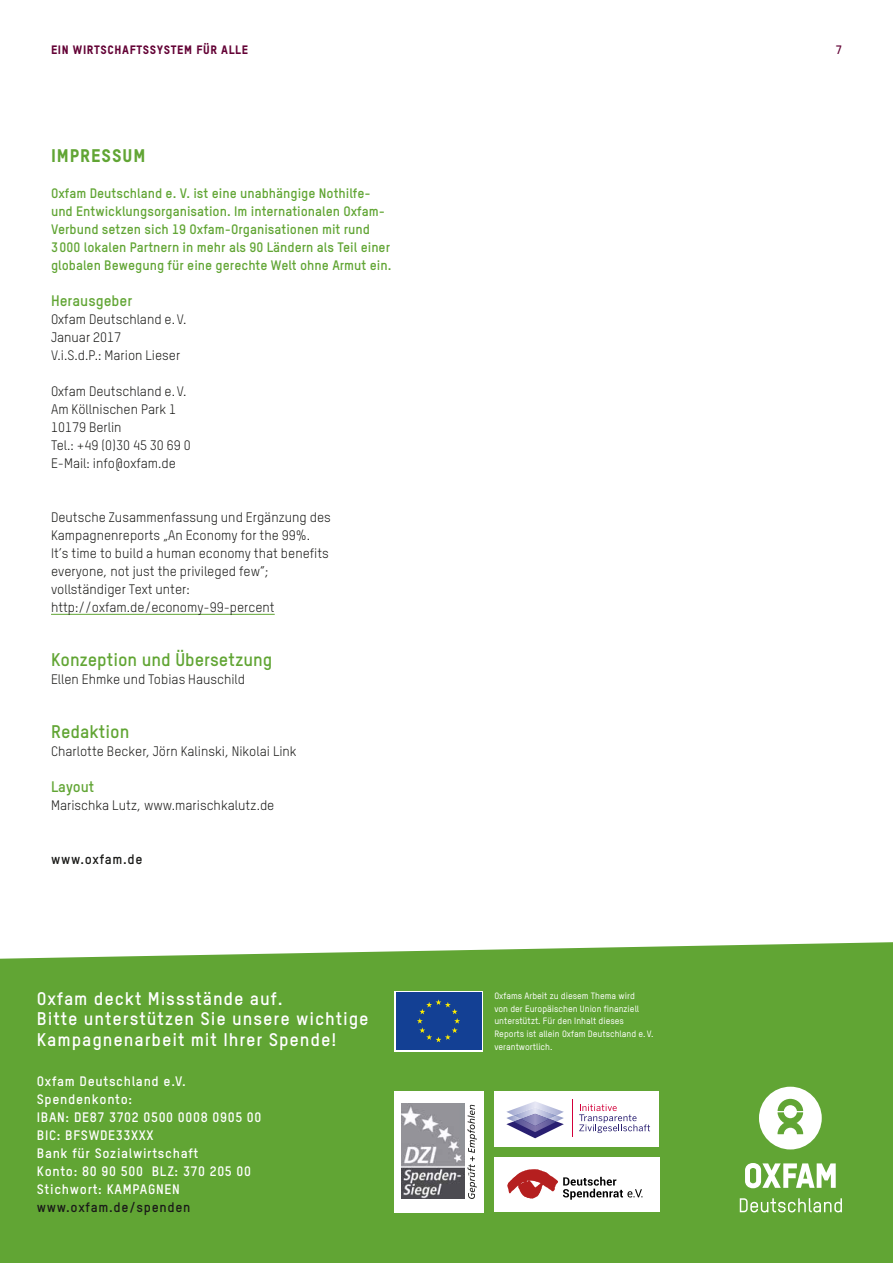
<style>
.page{position:relative;width:893px;height:1263px;background:#fff}
.page>*{position:absolute;margin:0;border:0;box-sizing:border-box;transform-origin:0 0}
.t1{font:700 18px/20.5px "Oxfam TSTARPRO";letter-spacing:.05em;color:#fff}
.t2{font:700 18px "Oxfam TSTARPRO";color:#61a534}
.t3{font:18px "Oxfam TSTARPRO Headline";letter-spacing:.05em;color:#61a534}
.t4{font:700 15px "Oxfam TSTARPRO";color:#61a534}
.t5{font:13.5px/18px "Oxfam TSTARPRO";color:#1a1a18}
.t6{font:700 13.5px/18px "Oxfam TSTARPRO";color:#61a534}
.t7{font:700 13.5px/18px "Oxfam TSTARPRO";letter-spacing:.05em;color:#fff}
.t8{font:700 13.5px "Oxfam TSTARPRO";letter-spacing:.05em;color:#1a1a18}
.t9{font:12px "Oxfam TSTARPRO Headline";letter-spacing:.05em;color:#630235}
.t10{font:700 12px "Oxfam TSTARPRO";color:#630235}
.t11{font:500 9px/12.8px "Oxfam TSTARPRO";color:#fff}
</style>
<div class="page">
<div style="left:0;top:942px;width:893px;height:321px;background:#61a534"></div>
<hr style="left:51px;top:614px;width:224px;height:1px;background:#61a534">
<svg style="left:740px;top:1198px;width:102px;height:14px"></svg>
<svg style="left:759px;top:1087px;width:63px;height:62px"></svg>
<svg style="left:745px;top:1163px;width:91px;height:25px"></svg>
<div style="left:394px;top:991px;width:89px;height:60px;background:linear-gradient(to right,#134094,#134094)"></div>
<div style="left:396px;top:992px;width:85px;height:57px;background:#134094"></div>
<svg style="left:417px;top:999px;width:43px;height:43px"></svg>
<div style="left:394px;top:1091px;width:90px;height:121px;background:#fff"></div>
<svg style="left:467px;top:1105px;width:10px;height:94px"></svg>
<img style="left:402px;top:1104px;width:62px;height:95px">
<div style="left:494px;top:1091px;width:165px;height:55px;background:#fff"></div>
<svg style="left:506px;top:1101px;width:58px;height:37px"></svg>
<img style="left:514px;top:1107px;width:43px;height:12px">
<img style="left:521px;top:1113px;width:28px;height:13px">
<svg style="left:579px;top:1104px;width:71px;height:29px"></svg>
<hr style="left:572px;top:1099px;width:1px;height:38px;background:#d3003a">
<div style="left:494px;top:1157px;width:166px;height:55px;background:#fff"></div>
<svg style="left:507px;top:1169px;width:135px;height:31px"></svg>
<p class="t9" style="left:51px;top:41px;width:199px">EIN WIRTSCHAFTSSYSTEM FÜR ALLE</p>
<p class="t10" style="left:836px;top:41px;width:8px">7</p>
<h1 class="t3" style="left:51px;top:142px;width:96px">IMPRESSUM</h1>
<p class="t6" style="left:51px;top:183px;width:342px">Oxfam Deutschland e. V. ist eine unabhängige Nothilfe&shy;und Entwicklungsorganisation. Im internationalen Oxfam-Verbund setzen sich 19 Oxfam-Organisationen mit rund 3000 lokalen Partnern in mehr als 90 Ländern als Teil einer globalen Bewegung für eine gerechte Welt ohne Armut ein.</p>
<p class="t4" style="left:51px;top:289px;width:83px">Herausgeber</p>
<p class="t5" style="left:51px;top:309px;width:137px">Oxfam Deutschland e.V.<br>Januar 2017<br>V.i.S.d.P.: Marion Lieser</p>
<p class="t5" style="left:51px;top:381px;width:141px">Oxfam Deutschland e.V.<br>Am Köllnischen Park 1<br>10179 Berlin<br>Tel.: +49 (0)30 45 30 69 0<br>E-Mail: info@oxfam.de</p>
<p class="t5" style="left:51px;top:507px;width:281px">Deutsche Zusammenfassung und Ergänzung des Kampagnenreports „An Economy for the 99%.<br>It‘s time to build a human economy that benefits everyone, not just the privileged few“; vollständiger Text unter: http://oxfam.de/economy-99-percent</p>
<h1 class="t2" style="left:51px;top:646px;width:223px">Konzeption und Übersetzung</h1>
<p class="t5" style="left:51px;top:669px;width:196px">Ellen Ehmke und Tobias Hauschild</p>
<h1 class="t2" style="left:51px;top:718px;width:80px">Redaktion</h1>
<p class="t5" style="left:51px;top:741px;width:247px">Charlotte Becker, Jörn Kalinski, Nikolai Link</p>
<p class="t4" style="left:51px;top:775px;width:45px">Layout</p>
<p class="t5" style="left:51px;top:795px;width:225px">Marischka Lutz, www.marischkalutz.de</p>
<p class="t8" style="left:51px;top:849px;width:93px">www.oxfam.de</p>
<h1 class="t1" style="left:37px;top:986px;width:333px">Oxfam deckt Missstände auf.<br>Bitte unterstützen Sie unsere wichtige<br>Kampagnenarbeit mit Ihrer Spende!</h1>
<p class="t7" style="left:37px;top:1071px;width:226px">Oxfam Deutschland e.V.<br>Spendenkonto:<br>IBAN: DE87 3702 0500 0008 0905 00<br>BIC: BFSWDE33XXX<br>Bank für Sozialwirtschaft<br>Konto: 80 90 500 BLZ: 370 205 00<br>Stichwort: KAMPAGNEN</p>
<p class="t8" style="left:37px;top:1197px;width:155px">www.oxfam.de/spenden</p>
<p class="t11" style="left:494px;top:988px;width:161px">Oxfams Arbeit zu diesem Thema wird<br>von der Europäischen Union finanziell unterstützt. Für den Inhalt dieses Reports ist allein Oxfam Deutschland e.V. verantwortlich.</p>
</div>
